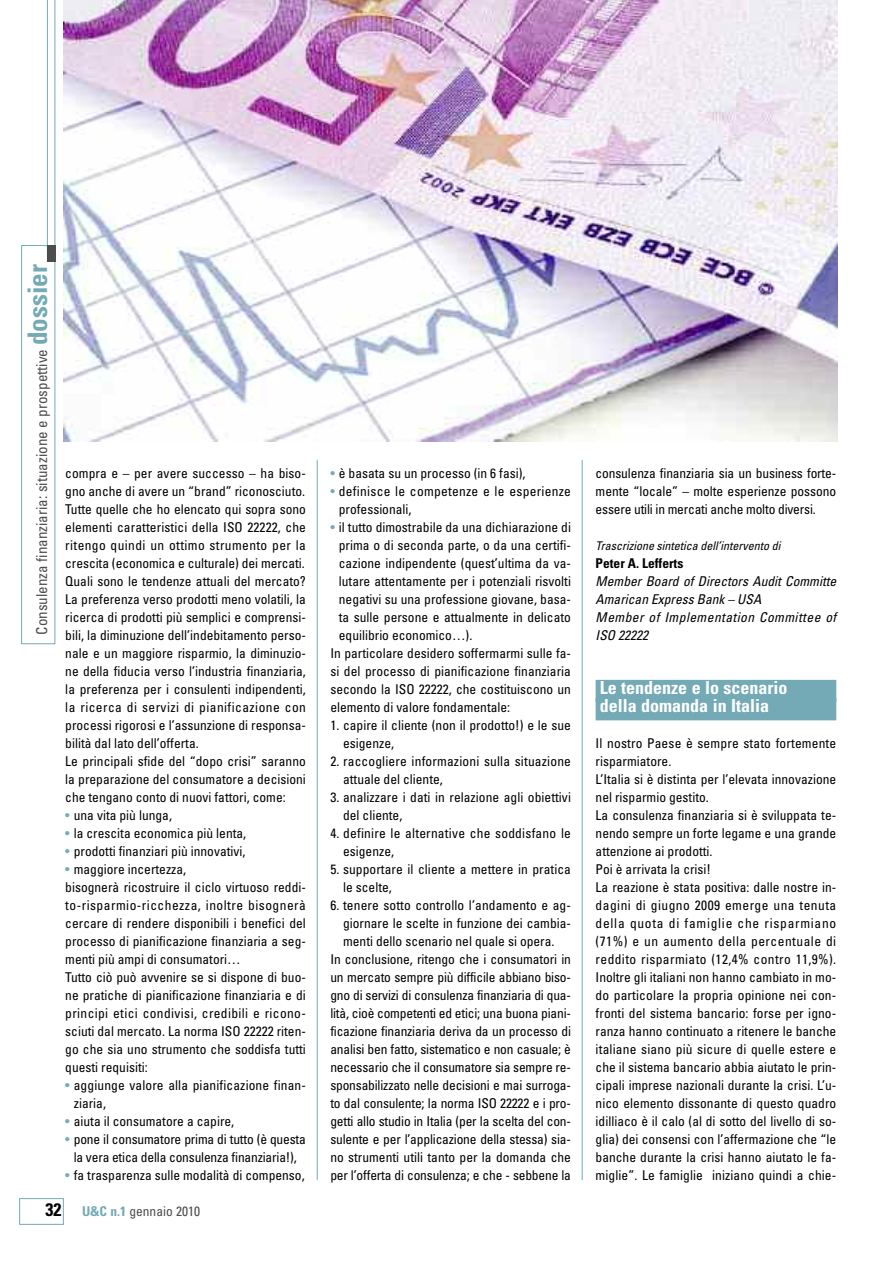
<style>
.page{position:relative;width:893px;height:1263px;background:#fff}
.page>*{position:absolute;margin:0;border:0;box-sizing:border-box;transform-origin:0 0}
.t1{font:700 condensed 18px/18px "Univers";color:#fff}
.t2{font:condensed 15px "Univers";color:#4d4d4d}
.t3{font:condensed 13.5px/18px "Univers";color:#000}
.t4{font:italic condensed 13.5px/18px "Univers";color:#000}
.t5{font:condensed 13.5px/18px "Univers";letter-spacing:.02em;color:#000}
.t6{font:condensed 13.5px "Univers";color:#4d4d4d}
.t7{font:700 condensed 13.5px "Univers";color:#000}
.t8{font:italic condensed 12px "Univers";color:#000}
.s1{font-weight:700;font-size:27px;color:#73aab6}
.s2{color:#73aab6}
.s3{font-weight:700;font-size:18px;color:#000}
.s4{font-weight:700;color:#73aab6}
</style>
<div class="page">
<div style="left:596px;top:680px;width:240px;height:22px;background:#73aab6"></div>
<div style="left:596px;top:698px;width:240px;height:22px;background:#73aab6"></div>
<img style="left:64px;top:0;width:774px;height:442px">
<hr style="left:582px;top:460px;width:1px;height:720px;background:#73aab6">
<hr style="left:317px;top:460px;width:1px;height:720px;background:#73aab6">
<div style="left:21px;top:245px;width:34px;height:399px;border:1px solid #73aab6"></div>
<svg style="left:47px;top:0;width:8px;height:245px"></svg>
<div style="left:47px;top:245px;width:8px;height:17px;background:#4d4d4d"></div>
<div style="left:19px;top:1198px;width:45px;height:27px;border:1px solid #73aab6"></div>
<p class="t2" style="left:36px;top:634px;width:372px;rotate:-90deg">Consulenza finanziaria: situazione e prospettive <span class="s1">dossier</span></p>
<p class="t3" style="left:65px;top:465px;width:242px">compra e – per avere successo – ha biso&shy;gno anche di avere un “brand” riconosciuto.<br>Tutte quelle che ho elencato qui sopra sono elementi caratteristici della ISO 22222, che ritengo quindi un ottimo strumento per la crescita (economica e culturale) dei mercati.<br>Quali sono le tendenze attuali del mercato?<br>La preferenza verso prodotti meno volatili, la ricerca di prodotti più semplici e comprensi&shy;bili, la diminuzione dell’indebitamento perso&shy;nale e un maggiore risparmio, la diminuzio&shy;ne della fiducia verso l’industria finanziaria, la preferenza per i consulenti indipendenti, la ricerca di servizi di pianificazione con processi rigorosi e l’assunzione di responsa&shy;bilità dal lato dell’offerta.<br>Le principali sfide del “dopo crisi” saranno la preparazione del consumatore a decisioni che tengano conto di nuovi fattori, come:</p>
<p class="t3" style="left:65px;top:807px;width:108px"><span class="s2">•</span> una vita più lunga,</p>
<p class="t3" style="left:65px;top:825px;width:182px"><span class="s2">•</span> la crescita economica più lenta,</p>
<p class="t3" style="left:65px;top:843px;width:182px"><span class="s2">•</span> prodotti finanziari più innovativi,</p>
<p class="t3" style="left:65px;top:861px;width:242px"><span class="s2">•</span> maggiore incertezza,<br>bisognerà ricostruire il ciclo virtuoso reddi&shy;to-risparmio-ricchezza, inoltre bisognerà cercare di rendere disponibili i benefici del processo di pianificazione finanziaria a seg&shy;menti più ampi di consumatori…<br>Tutto ciò può avvenire se si dispone di buo&shy;ne pratiche di pianificazione finanziaria e di principi etici condivisi, credibili e ricono&shy;sciuti dal mercato. La norma ISO 22222 riten&shy;go che sia uno strumento che soddisfa tutti questi requisiti:</p>
<p class="t3" style="left:74px;top:1077px;width:234px;text-indent:-9px"><span class="s2">•</span> aggiunge valore alla pianificazione finan&shy;ziaria,</p>
<p class="t3" style="left:65px;top:1113px;width:170px"><span class="s2">•</span> aiuta il consumatore a capire,</p>
<p class="t3" style="left:65px;top:1131px;width:242px;text-align:center"><span class="s2">•</span> pone il consumatore prima di tutto (è questa la vera etica della consulenza finanziaria!),</p>
<p class="t3" style="left:65px;top:1167px;width:241px"><span class="s2">•</span> fa trasparenza sulle modalità di compenso,</p>
<p class="t6" style="left:45px;top:1206px;width:156px"><span class="s3">32</span> <span class="s4">U&amp;C n.1</span> gennaio 2010</p>
<p class="t3" style="left:330px;top:465px;width:197px"><span class="s2">•</span> è basata su un processo (in 6 fasi),</p>
<p class="t5" style="left:339px;top:483px;width:234px;text-indent:-9px"><span class="s2">•</span> definisce le competenze e le esperienze professionali,</p>
<p class="t3" style="left:330px;top:519px;width:242px"><span class="s2">•</span> il tutto dimostrabile da una dichiarazione di</p>
<p class="t3" style="left:339px;top:537px;width:234px">prima o di seconda parte, o da una certifi-</p>
<p class="t3" style="left:339px;top:555px;width:234px">cazione indipendente (quest’ultima da va-</p>
<p class="t3" style="left:339px;top:573px;width:234px">lutare attentamente per i potenziali risvolti</p>
<p class="t3" style="left:339px;top:591px;width:234px">negativi su una professione giovane, basa-</p>
<p class="t3" style="left:339px;top:609px;width:234px">ta sulle persone e attualmente in delicato</p>
<p class="t3" style="left:339px;top:627px;width:135px">equilibrio economico…).</p>
<p class="t3" style="left:330px;top:645px;width:242px">In particolare desidero soffermarmi sulle fa-</p>
<p class="t3" style="left:330px;top:663px;width:242px">si del processo di pianificazione finanziaria</p>
<p class="t3" style="left:330px;top:681px;width:242px">secondo la ISO 22222, che costituiscono un</p>
<p class="t3" style="left:330px;top:699px;width:181px">elemento di valore fondamentale:</p>
<p class="t3" style="left:343px;top:717px;width:229px;text-indent:-13px">1. capire il cliente (non il prodotto!) e le sue esigenze,</p>
<p class="t3" style="left:343px;top:753px;width:229px;text-indent:-13px">2. raccogliere informazioni sulla situazione attuale del cliente,</p>
<p class="t3" style="left:343px;top:789px;width:229px;text-indent:-13px">3. analizzare i dati in relazione agli obiettivi del cliente,</p>
<p class="t3" style="left:343px;top:825px;width:229px;text-indent:-13px">4. definire le alternative che soddisfano le esigenze,</p>
<p class="t3" style="left:343px;top:861px;width:229px;text-indent:-13px">5. supportare il cliente a mettere in pratica le scelte,</p>
<p class="t3" style="left:330px;top:897px;width:242px">6. tenere sotto controllo l’andamento e ag-</p>
<p class="t3" style="left:343px;top:915px;width:229px">giornare le scelte in funzione dei cambia-</p>
<p class="t3" style="left:343px;top:933px;width:213px">menti dello scenario nel quale si opera.</p>
<p class="t3" style="left:330px;top:951px;width:242px">In conclusione, ritengo che i consumatori in</p>
<p class="t3" style="left:330px;top:969px;width:242px">un mercato sempre più difficile abbiano biso-</p>
<p class="t3" style="left:330px;top:987px;width:242px">gno di servizi di consulenza finanziaria di qua-</p>
<p class="t3" style="left:330px;top:1005px;width:242px">lità, cioè competenti ed etici; una buona piani-</p>
<p class="t3" style="left:330px;top:1023px;width:242px">ficazione finanziaria deriva da un processo di</p>
<p class="t3" style="left:330px;top:1041px;width:242px">analisi ben fatto, sistematico e non casuale; è</p>
<p class="t3" style="left:330px;top:1059px;width:242px">necessario che il consumatore sia sempre re-</p>
<p class="t3" style="left:330px;top:1077px;width:242px">sponsabilizzato nelle decisioni e mai surroga-</p>
<p class="t3" style="left:330px;top:1095px;width:242px">to dal consulente; la norma ISO 22222 e i pro-</p>
<p class="t3" style="left:330px;top:1113px;width:242px">getti allo studio in Italia (per la scelta del con-</p>
<p class="t3" style="left:330px;top:1131px;width:242px">sulente e per l’applicazione della stessa) sia-</p>
<p class="t3" style="left:330px;top:1149px;width:242px">no strumenti utili tanto per la domanda che</p>
<p class="t3" style="left:330px;top:1167px;width:242px">per l’offerta di consulenza; e che - sebbene la</p>
<p class="t3" style="left:596px;top:465px;width:242px;text-align:justify">consulenza finanziaria sia un business forte&shy;mente “locale” – molte esperienze possono essere utili in mercati anche molto diversi.</p>
<p class="t8" style="left:596px;top:541px;width:186px">Trascrizione sintetica dell’intervento di</p>
<p class="t7" style="left:596px;top:558px;width:89px">Peter A. Lefferts</p>
<p class="t4" style="left:596px;top:573px;width:242px">Member Board of Directors Audit Committe<br>Amarican Express Bank – USA<br>Member of Implementation Committee of<br>ISO 22222</p>
<h1 class="t1" style="left:600px;top:680px;width:189px">Le tendenze e lo scenario della domanda in Italia</h1>
<p class="t3" style="left:596px;top:735px;width:242px">Il nostro Paese è sempre stato fortemente risparmiatore.<br>L’Italia si è distinta per l’elevata innovazione nel risparmio gestito.<br>La consulenza finanziaria si è sviluppata te&shy;nendo sempre un forte legame e una grande attenzione ai prodotti.<br>Poi è arrivata la crisi!<br>La reazione è stata positiva: dalle nostre in&shy;dagini di giugno 2009 emerge una tenuta della quota di famiglie che risparmiano (71%) e un aumento della percentuale di reddito risparmiato (12,4% contro 11,9%).<br>Inoltre gli italiani non hanno cambiato in mo&shy;do particolare la propria opinione nei con&shy;fronti del sistema bancario: forse per igno&shy;ranza hanno continuato a ritenere le banche italiane siano più sicure di quelle estere e che il sistema bancario abbia aiutato le prin&shy;cipali imprese nazionali durante la crisi. L’u&shy;nico elemento dissonante di questo quadro idilliaco è il calo (al di sotto del livello di so&shy;glia) dei consensi con l’affermazione che “le banche durante la crisi hanno aiutato le fa&shy;miglie”. Le famiglie iniziano quindi a chie-</p>
</div>
